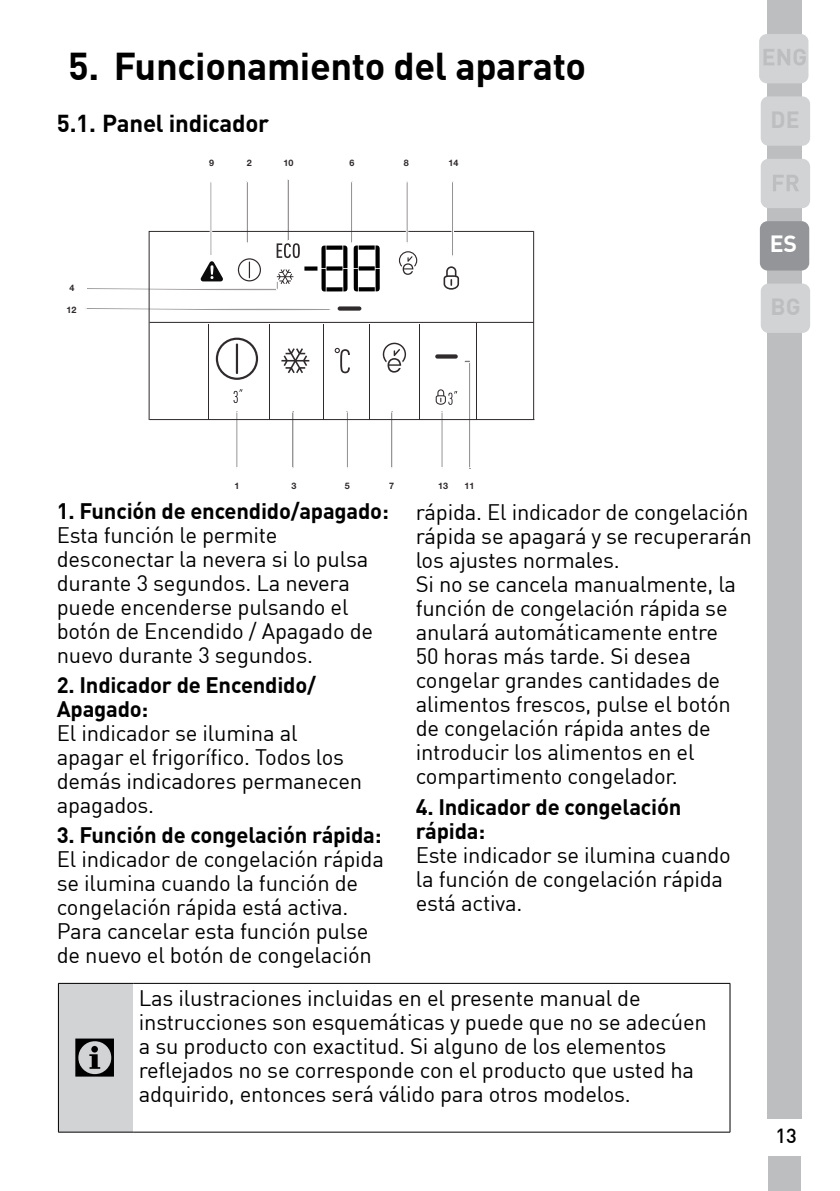
<style>
.page{position:relative;width:840px;height:1191px;background:#fff}
.page>*{position:absolute;margin:0;border:0;box-sizing:border-box;transform-origin:0 0}
.t1{font:56px "ZIWARNUN";color:#000}
.t2{font:700 38px "Grundig DIN";letter-spacing:-.01em;color:#000}
.t3{font:700 24px "Grundig DIN";letter-spacing:-.01em;color:#000}
.t4{font:700 23px "Grundig DIN";color:#bcbec0}
.t5{font:700 23px "Grundig DIN";color:#fff}
.t6{font:22px/24px "Grundig DIN";letter-spacing:-.01em;color:#000}
.t7{font:700 22px/24px "Grundig DIN";letter-spacing:-.01em;color:#000}
.t8{font:20px "Grundig DIN Medium";color:#000}
.t9{font:700 9px "Helvetica Neue LT Pro";color:#2f2a2b}
</style>
<div class="page">
<div style="left:767px;top:0;width:34px;height:1118px;background:#bcbec0"></div>
<div style="left:768px;top:1156px;width:32px;height:34px;background:#bcbec0"></div>
<div style="left:760px;top:159px;width:49px;height:49px;background:#d1d3d4;border-radius:8px"></div>
<svg style="left:773px;top:175px;width:25px;height:16px"></svg>
<div style="left:758px;top:34px;width:50px;height:49px;background:#d1d3d4;border-radius:8px"></div>
<svg style="left:763px;top:49px;width:42px;height:16px"></svg>
<div style="left:759px;top:221px;width:49px;height:49px;background:#939598;border-radius:8px"></div>
<div style="left:760px;top:96px;width:49px;height:50px;background:#d1d3d4;border-radius:8px"></div>
<div style="left:760px;top:283px;width:49px;height:50px;background:#d1d3d4;border-radius:8px"></div>
<div style="left:58px;top:983px;width:75px;height:149px;background:#d1d3d4"></div>
<hr style="left:58px;top:1131px;width:75px;height:1px;background:#000">
<hr style="left:133px;top:1131px;width:596px;height:1px;background:#000">
<hr style="left:58px;top:983px;width:75px;height:1px;background:#000">
<hr style="left:58px;top:983px;width:1px;height:148px;background:#000">
<hr style="left:133px;top:983px;width:596px;height:1px;background:#000">
<hr style="left:729px;top:983px;width:1px;height:148px;background:#000">
<div style="left:246px;top:181px;width:2px;height:62px;border:1px solid #fff"></div>
<div style="left:291px;top:412px;width:2px;height:56px;border:1px solid #fff"></div>
<div style="left:346px;top:412px;width:2px;height:56px;border:1px solid #fff"></div>
<div style="left:390px;top:412px;width:2px;height:56px;border:1px solid #fff"></div>
<div style="left:441px;top:412px;width:1px;height:56px;border:1px solid #fff"></div>
<div style="left:350px;top:181px;width:2px;height:62px;border:1px solid #fff"></div>
<div style="left:287px;top:179px;width:2px;height:62px;border:1px solid #fff"></div>
<svg style="left:86px;top:308px;width:62px;height:2px"></svg>
<div style="left:468px;top:362px;width:2px;height:106px;border:1px solid #fff"></div>
<svg style="left:148px;top:230px;width:386px;height:191px"></svg>
<div style="left:406px;top:181px;width:1px;height:62px;border:1px solid #fff"></div>
<div style="left:210px;top:181px;width:2px;height:75px;border:1px solid #fff"></div>
<div style="left:451px;top:181px;width:2px;height:75px;border:1px solid #fff"></div>
<div style="left:326px;top:245px;width:16px;height:5px;background:#000"></div>
<div style="left:326px;top:266px;width:16px;height:5px;background:#000"></div>
<svg style="left:321px;top:245px;width:4px;height:46px"></svg>
<svg style="left:326px;top:287px;width:16px;height:4px"></svg>
<svg style="left:343px;top:245px;width:4px;height:46px"></svg>
<div style="left:358px;top:245px;width:16px;height:5px;background:#000"></div>
<svg style="left:358px;top:266px;width:16px;height:4px"></svg>
<svg style="left:353px;top:245px;width:5px;height:46px"></svg>
<svg style="left:358px;top:287px;width:16px;height:4px"></svg>
<svg style="left:375px;top:245px;width:4px;height:46px"></svg>
<div style="left:304px;top:266px;width:13px;height:5px;background:#000"></div>
<svg style="left:398px;top:251px;width:19px;height:24px"></svg>
<svg style="left:443px;top:266px;width:16px;height:24px"></svg>
<div style="left:337px;top:306px;width:24px;height:5px;background:#2f2a2b;border-radius:2px"></div>
<svg style="left:87px;top:243px;width:212px;height:47px"></svg>
<svg style="left:334px;top:348px;width:15px;height:25px"></svg>
<svg style="left:281px;top:348px;width:28px;height:25px"></svg>
<svg style="left:435px;top:354px;width:22px;height:4px"></svg>
<svg style="left:382px;top:343px;width:24px;height:29px"></svg>
<svg style="left:216px;top:338px;width:42px;height:42px"></svg>
<hr style="left:533px;top:231px;width:1px;height:188px;background:#2f2a2b">
<svg style="left:233px;top:389px;width:9px;height:14px"></svg>
<svg style="left:435px;top:389px;width:22px;height:16px"></svg>
<h2 class="t2" style="left:68px;top:51px;width:519px">5. Funcionamiento del aparato</h2>
<p class="t3" style="left:57px;top:114px;width:213px">5.1. Panel indicador</p>
<p class="t9" style="left:69px;top:282px;width:4px">4</p>
<p class="t9" style="left:66px;top:304px;width:9px">12</p>
<p class="t9" style="left:209px;top:158px;width:4px">9</p>
<p class="t9" style="left:283px;top:158px;width:9px">10</p>
<p class="t9" style="left:349px;top:158px;width:4px">6</p>
<p class="t9" style="left:404px;top:158px;width:4px">8</p>
<p class="t9" style="left:448px;top:158px;width:9px">14</p>
<p class="t9" style="left:247px;top:158px;width:4px">2</p>
<p class="t4" style="left:770px;top:110px;width:31px">DE</p>
<p class="t5" style="left:769px;top:235px;width:29px">ES</p>
<p class="t4" style="left:770px;top:297px;width:31px">BG</p>
<p class="t9" style="left:234px;top:480px;width:6px">1</p>
<p class="t9" style="left:438px;top:480px;width:9px">13</p>
<p class="t9" style="left:464px;top:480px;width:11px">11</p>
<p class="t9" style="left:291px;top:480px;width:4px">3</p>
<p class="t9" style="left:344px;top:480px;width:4px">5</p>
<p class="t9" style="left:389px;top:480px;width:4px">7</p>
<p class="t7" style="left:57px;top:501px;width:333px">1. Función de encendido/apagado:</p>
<p class="t6" style="left:57px;top:525px;width:318px">Esta función le permite desconectar la nevera si lo pulsa durante 3 segundos. La nevera puede encenderse pulsando el botón de Encendido / Apagado de nuevo durante 3 segundos.</p>
<p class="t7" style="left:57px;top:675px;width:260px">2. Indicador de Encendido/<br>Apagado:</p>
<p class="t6" style="left:57px;top:723px;width:307px">El indicador se ilumina al apagar el frigorífico. Todos los demás indicadores permanecen apagados.</p>
<p class="t7" style="left:57px;top:825px;width:326px">3. Función de congelación rápida:</p>
<p class="t6" style="left:57px;top:849px;width:328px">El indicador de congelación rápida se ilumina cuando la función de congelación rápida está activa.<br>Para cancelar esta función pulse de nuevo el botón de congelación</p>
<p class="t6" style="left:415px;top:502px;width:337px">rápida. El indicador de congelación rápida se apagará y se recuperarán los ajustes normales.<br>Si no se cancela manualmente, la función de congelación rápida se anulará automáticamente entre<br>50 horas más tarde. Si desea congelar grandes cantidades de alimentos frescos, pulse el botón de congelación rápida antes de introducir los alimentos en el compartimento congelador.</p>
<p class="t7" style="left:415px;top:796px;width:267px">4. Indicador de congelación rápida:</p>
<p class="t6" style="left:415px;top:844px;width:316px">Este indicador se ilumina cuando la función de congelación rápida está activa.</p>
<h1 class="t1" style="left:72px;top:1028px;width:49px">C</h1>
<p class="t6" style="left:139px;top:988px;width:569px">Las ilustraciones incluidas en el presente manual de instrucciones son esquemáticas y puede que no se adecúen a su producto con exactitud. Si alguno de los elementos reflejados no se corresponde con el producto que usted ha adquirido, entonces será válido para otros modelos.</p>
<p class="t8" style="left:775px;top:1127px;width:23px">13</p>
</div>
